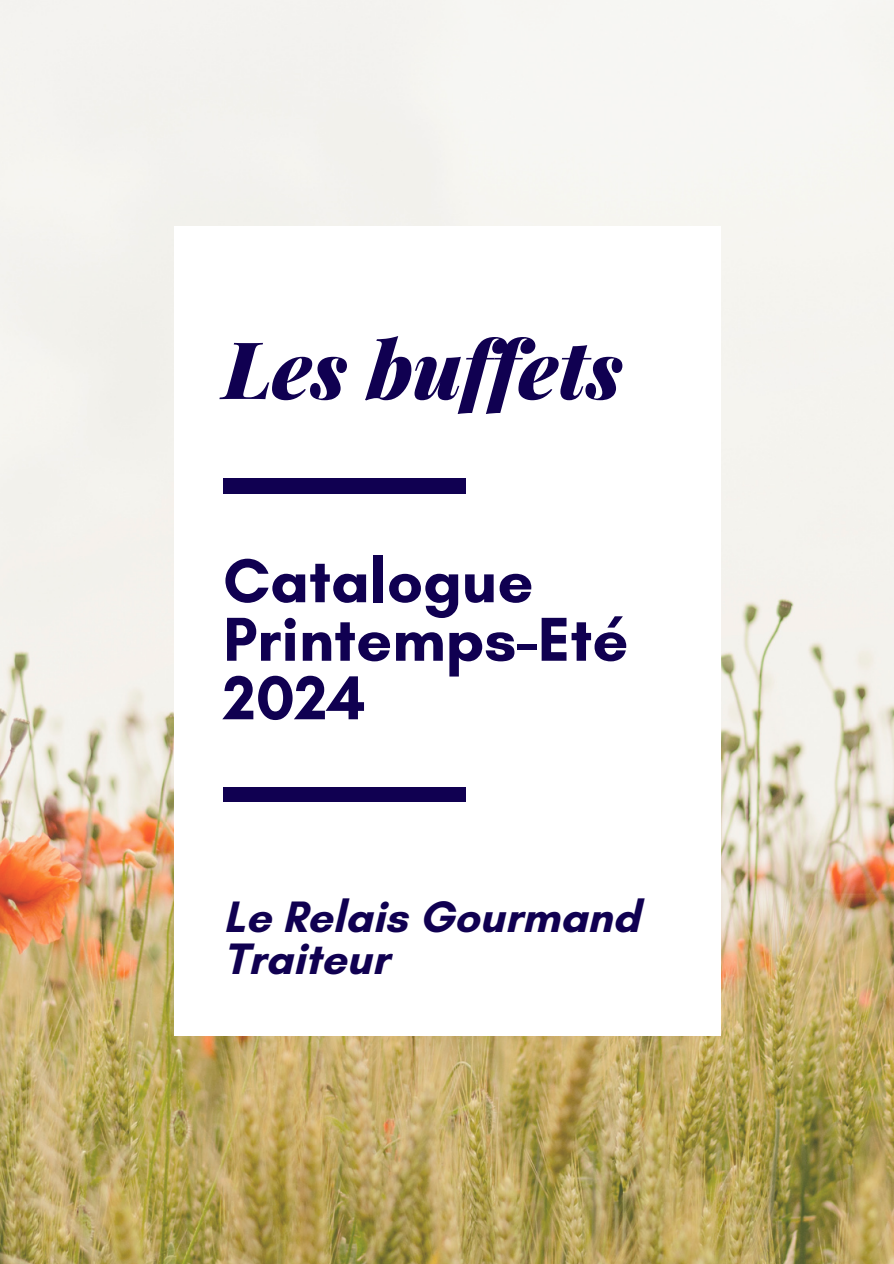
<style>
.page{position:relative;width:894px;height:1264px;background:#fff}
.page>*{position:absolute;margin:0;border:0;box-sizing:border-box;transform-origin:0 0}
.t1{font:italic 900 79.35px "Playfair Display";color:#100051}
.t2{font:700 63.15px/58.5px "Glacial Indifference";color:#100051}
.t3{font:700 44.85px/41.7px "Glacial Indifference";color:#100051}
</style>
<div class="page">
<img style="left:0;top:0;width:893px;height:1263px">
<div style="left:174px;top:227px;width:546px;height:809px;background:#fff"></div>
<div style="left:223px;top:478px;width:242px;height:15px;background:#100051"></div>
<div style="left:223px;top:787px;width:242px;height:14px;background:#100051"></div>
<p class="t1" style="left:223px;top:313px;width:400px">Les buffets</p>
<p class="t2" style="left:223px;top:551px;width:406px">Catalogue<br>Printemps-Eté<br>2024</p>
<h1 class="t3" style="left:223px;top:895px;width:417px">Le Relais Gourmand<br>Traiteur</h1>
</div>
